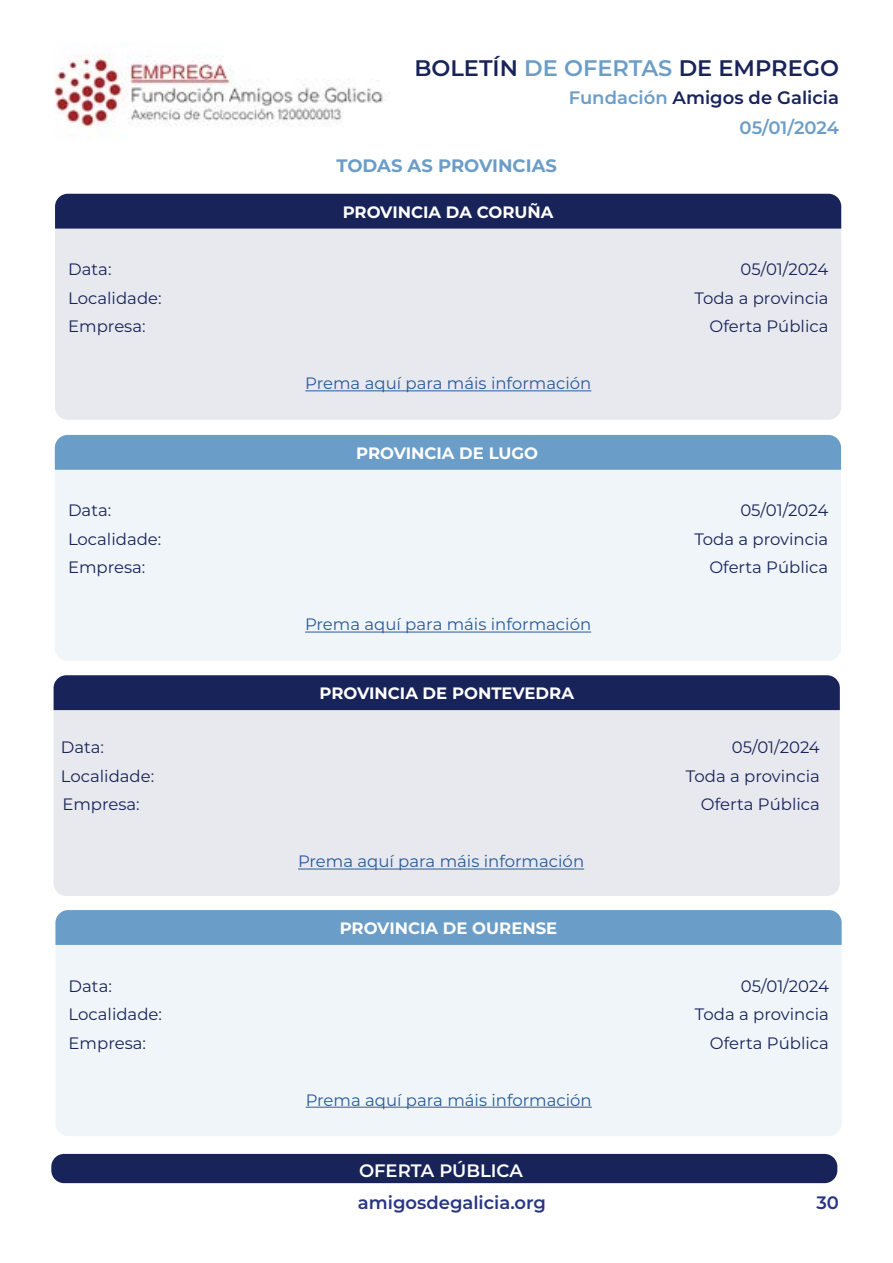
<style>
.page{position:relative;width:893px;height:1263px;background:#fff}
.page>*{position:absolute;margin:0;border:0;box-sizing:border-box;transform-origin:0 0}
.t1{font:600 22.5px "Montserrat";color:#172359}
.t2{font:600 18px "Montserrat";color:#172359}
.t3{font:600 18px "Montserrat";color:#283583}
.t4{font:700 18px "Montserrat";color:#6a9dc8}
.t5{font:600 18px "Montserrat";color:#fff}
.t6{font:600 18px "Montserrat";letter-spacing:-.005em;color:#6a9dc8}
.t7{font:16.5px "Montserrat";color:#172359}
.t8{font:16.5px "Montserrat";color:#275b9b}
.t9{font:700 16.5px "Montserrat";color:#fff}
.s1{color:#6a9dc8}
</style>
<div class="page">
<img style="left:54px;top:54px;width:333px;height:83px">
<div style="left:55px;top:229px;width:786px;height:191px;background:#e8e9ee"></div>
<div style="left:55px;top:470px;width:786px;height:191px;background:#f0f5f9"></div>
<div style="left:55px;top:194px;width:786px;height:35px;background:#172359"></div>
<div style="left:55px;top:435px;width:786px;height:35px;background:#6a9dc8"></div>
<hr style="left:305px;top:390px;width:286px;height:1px;background:#275b9b">
<hr style="left:305px;top:632px;width:286px;height:1px;background:#275b9b">
<div style="left:51px;top:1154px;width:786px;height:29px;background:#172359;border-radius:13px"></div>
<div style="left:54px;top:710px;width:786px;height:186px;background:#e8e9ee"></div>
<div style="left:54px;top:675px;width:786px;height:35px;background:#172359"></div>
<hr style="left:298px;top:868px;width:286px;height:1px;background:#275b9b">
<div style="left:56px;top:945px;width:785px;height:191px;background:#f0f5f9"></div>
<div style="left:55px;top:910px;width:787px;height:35px;background:#6a9dc8"></div>
<hr style="left:306px;top:1107px;width:286px;height:1px;background:#275b9b">
<h1 class="t1" style="left:414px;top:52px;width:426px">BOLETÍN <span class="s1">DE OFERTAS</span> DE EMPREGO</h1>
<p class="t2" style="left:569px;top:85px;width:272px"><span class="s1">Fundación</span> Amigos de Galicia</p>
<p class="t4" style="left:336px;top:153px;width:222px">TODAS AS PROVINCIAS</p>
<p class="t9" style="left:343px;top:200px;width:212px">PROVINCIA DA CORUÑA</p>
<p class="t6" style="left:740px;top:115px;width:101px">05/01/2024</p>
<p class="t7" style="left:68px;top:258px;width:45px">Data:</p>
<p class="t7" style="left:741px;top:258px;width:89px">05/01/2024</p>
<p class="t7" style="left:68px;top:286px;width:95px">Localidade:</p>
<p class="t7" style="left:694px;top:286px;width:135px">Toda a provincia</p>
<p class="t7" style="left:68px;top:315px;width:79px">Empresa:</p>
<p class="t7" style="left:710px;top:315px;width:120px">Oferta Pública</p>
<p class="t8" style="left:305px;top:372px;width:288px">Prema aquí para máis información</p>
<p class="t9" style="left:356px;top:441px;width:184px">PROVINCIA DE LUGO</p>
<p class="t7" style="left:68px;top:499px;width:45px">Data:</p>
<p class="t7" style="left:740px;top:499px;width:89px">05/01/2024</p>
<p class="t7" style="left:68px;top:528px;width:95px">Localidade:</p>
<p class="t7" style="left:694px;top:528px;width:135px">Toda a provincia</p>
<p class="t7" style="left:68px;top:556px;width:79px">Empresa:</p>
<p class="t7" style="left:709px;top:556px;width:120px">Oferta Pública</p>
<p class="t8" style="left:305px;top:613px;width:288px">Prema aquí para máis información</p>
<p class="t9" style="left:319px;top:681px;width:256px">PROVINCIA DE PONTEVEDRA</p>
<p class="t7" style="left:61px;top:736px;width:45px">Data:</p>
<p class="t7" style="left:732px;top:736px;width:89px">05/01/2024</p>
<p class="t7" style="left:61px;top:765px;width:95px">Localidade:</p>
<p class="t7" style="left:686px;top:765px;width:135px">Toda a provincia</p>
<p class="t7" style="left:62px;top:793px;width:79px">Empresa:</p>
<p class="t7" style="left:701px;top:793px;width:120px">Oferta Pública</p>
<p class="t8" style="left:298px;top:850px;width:288px">Prema aquí para máis información</p>
<p class="t9" style="left:340px;top:916px;width:219px">PROVINCIA DE OURENSE</p>
<p class="t7" style="left:69px;top:974px;width:45px">Data:</p>
<p class="t7" style="left:741px;top:974px;width:89px">05/01/2024</p>
<p class="t7" style="left:69px;top:1003px;width:95px">Localidade:</p>
<p class="t7" style="left:695px;top:1003px;width:135px">Toda a provincia</p>
<p class="t7" style="left:69px;top:1031px;width:79px">Empresa:</p>
<p class="t7" style="left:710px;top:1031px;width:120px">Oferta Pública</p>
<p class="t8" style="left:306px;top:1088px;width:288px">Prema aquí para máis información</p>
<p class="t5" style="left:359px;top:1158px;width:165px">OFERTA PÚBLICA</p>
<p class="t3" style="left:358px;top:1190px;width:190px">amigosdegalicia.org</p>
<p class="t3" style="left:816px;top:1190px;width:24px">30</p>
</div>
